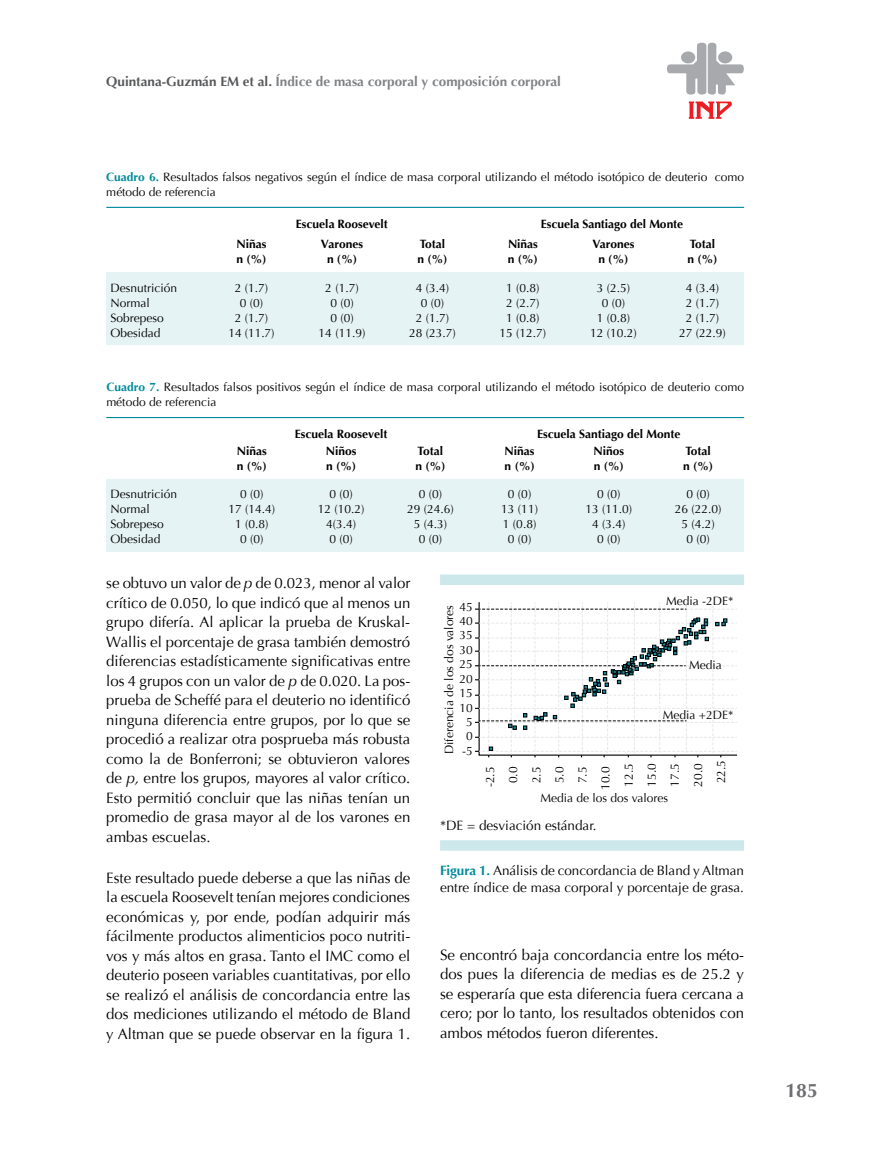
<style>
.page{position:relative;width:893px;height:1149px;background:#fff}
.page>*{position:absolute;margin:0;border:0;box-sizing:border-box;transform-origin:0 0}
.t1{font:700 19.5px "Optima";color:#6d6e71}
.t2{font:15px/19.5px "Optima";color:#000;text-align:justify}
.t3{font:13.5px/16.5px "Optima";color:#000}
.t4{font:700 13.5px "Optima";color:#808285}
.t5{font:12px/15px "Optima";color:#000;text-align:center}
.t6{font:700 12px/15px "Optima";color:#000}
.s1{color:#58595b}
.s2{font-weight:700;color:#008b9a}
.s3{font-style:italic}
</style>
<div class="page">
<svg style="left:689px;top:101px;width:43px;height:18px"></svg>
<svg style="left:667px;top:43px;width:77px;height:52px"></svg>
<div style="left:718px;top:51px;width:14px;height:12px;background:#a7a9ac;border-radius:50%"></div>
<div style="left:106px;top:272px;width:638px;height:72px;background:#e6f3f5"></div>
<div style="left:106px;top:479px;width:638px;height:72px;background:#e6f3f5"></div>
<hr style="left:106px;top:207px;width:638px;height:1px;background:#008b9a">
<hr style="left:106px;top:417px;width:638px;height:1px;background:#008b9a">
<div style="left:440px;top:574px;width:304px;height:11px;background:#cde8eb"></div>
<div style="left:440px;top:840px;width:304px;height:10px;background:#cde8eb"></div>
<svg style="left:475px;top:602px;width:263px;height:155px"></svg>
<p class="t4" style="left:106px;top:74px;width:456px"><span class="s1">Quintana-Guzmán EM et al.</span> Índice de masa corporal y composición corporal</p>
<p class="t5" style="left:106px;top:170px;width:639px;text-align:left"><span class="s2">Cuadro 6.</span> Resultados falsos negativos según el índice de masa corporal utilizando el método isotópico de deuterio como método de referencia</p>
<p class="t6" style="left:296px;top:217px;width:93px">Escuela Roosevelt</p>
<p class="t6" style="left:541px;top:217px;width:144px">Escuela Santiago del Monte</p>
<p class="t6" style="left:236px;top:237px;width:31px">Niñas n (%)</p>
<p class="t6" style="left:321px;top:237px;width:44px;text-align:center">Varones n (%)</p>
<p class="t6" style="left:417px;top:237px;width:31px">Total n (%)</p>
<p class="t6" style="left:508px;top:237px;width:31px">Niñas n (%)</p>
<p class="t6" style="left:592px;top:237px;width:44px;text-align:center">Varones n (%)</p>
<p class="t6" style="left:687px;top:237px;width:31px">Total n (%)</p>
<p class="t5" style="left:111px;top:280px;width:68px;text-align:left">Desnutrición<br>Normal<br>Sobrepeso<br>Obesidad</p>
<p class="t5" style="left:228px;top:280px;width:48px">2 (1.7)<br>0 (0)<br>2 (1.7)<br>14 (11.7)</p>
<p class="t5" style="left:319px;top:280px;width:48px">2 (1.7)<br>0 (0)<br>0 (0)<br>14 (11.9)</p>
<p class="t5" style="left:409px;top:280px;width:48px">4 (3.4)<br>0 (0)<br>2 (1.7)<br>28 (23.7)</p>
<p class="t5" style="left:500px;top:280px;width:48px">1 (0.8)<br>2 (2.7)<br>1 (0.8)<br>15 (12.7)</p>
<p class="t5" style="left:590px;top:280px;width:48px">3 (2.5)<br>0 (0)<br>1 (0.8)<br>12 (10.2)</p>
<p class="t5" style="left:679px;top:280px;width:48px">4 (3.4)<br>2 (1.7)<br>2 (1.7)<br>27 (22.9)</p>
<p class="t5" style="left:106px;top:379px;width:639px;text-align:left"><span class="s2">Cuadro 7.</span> Resultados falsos positivos según el índice de masa corporal utilizando el método isotópico de deuterio como método de referencia</p>
<p class="t6" style="left:295px;top:426px;width:94px">Escuela Roosevelt</p>
<p class="t6" style="left:537px;top:426px;width:145px">Escuela Santiago del Monte</p>
<p class="t6" style="left:237px;top:443px;width:32px">Niñas n (%)</p>
<p class="t6" style="left:326px;top:443px;width:32px">Niños n (%)</p>
<p class="t6" style="left:415px;top:443px;width:31px">Total n (%)</p>
<p class="t6" style="left:505px;top:443px;width:32px">Niñas n (%)</p>
<p class="t6" style="left:594px;top:443px;width:32px">Niños n (%)</p>
<p class="t6" style="left:683px;top:443px;width:31px">Total n (%)</p>
<p class="t5" style="left:111px;top:486px;width:68px;text-align:left">Desnutrición<br>Normal<br>Sobrepeso<br>Obesidad</p>
<p class="t5" style="left:228px;top:486px;width:48px">0 (0)<br>17 (14.4)<br>1 (0.8)<br>0 (0)</p>
<p class="t5" style="left:318px;top:486px;width:48px">0 (0)<br>12 (10.2)<br>4(3.4)<br>0 (0)</p>
<p class="t5" style="left:407px;top:486px;width:48px">0 (0)<br>29 (24.6)<br>5 (4.3)<br>0 (0)</p>
<p class="t5" style="left:501px;top:486px;width:38px">0 (0)<br>13 (11)<br>1 (0.8)<br>0 (0)</p>
<p class="t5" style="left:586px;top:486px;width:48px">0 (0)<br>13 (11.0)<br>4 (3.4)<br>0 (0)</p>
<p class="t5" style="left:675px;top:486px;width:48px">0 (0)<br>26 (22.0)<br>5 (4.2)<br>0 (0)</p>
<p class="t2" style="left:106px;top:573px;width:306px">se obtuvo un valor de <span class="s3">p</span> de 0.023, menor al valor crítico de 0.050, lo que indicó que al menos un grupo difería. Al aplicar la prueba de Kruskal-Wallis el porcentaje de grasa también demostró diferencias estadísticamente significativas entre los 4 grupos con un valor de <span class="s3">p</span> de 0.020. La pos&shy;prueba de Scheffé para el deuterio no identificó ninguna diferencia entre grupos, por lo que se procedió a realizar otra posprueba más robusta como la de Bonferroni; se obtuvieron valores de <span class="s3">p,</span> entre los grupos, mayores al valor crítico.<br>Esto permitió concluir que las niñas tenían un promedio de grasa mayor al de los varones en ambas escuelas.</p>
<p class="t2" style="left:106px;top:867px;width:306px">Este resultado puede deberse a que las niñas de la escuela Roosevelt tenían mejores condiciones económicas y, por ende, podían adquirir más fácilmente productos alimenticios poco nutriti&shy;vos y más altos en grasa. Tanto el IMC como el deuterio poseen variables cuantitativas, por ello se realizó el análisis de concordancia entre las dos mediciones utilizando el método de Bland y Altman que se puede observar en la figura 1.</p>
<p class="t5" style="left:442px;top:754px;width:151px;rotate:-90deg">Diferencia de los dos valores</p>
<p class="t5" style="left:459px;top:599px;width:15px;line-height:14.4px">45<br>40<br>35<br>30<br>25<br>20<br>15<br>10<br>5<br>0 -5</p>
<p class="t5" style="left:666px;top:593px;width:69px">Media -2DE*</p>
<p class="t5" style="left:689px;top:657px;width:34px">Media</p>
<p class="t5" style="left:663px;top:707px;width:72px">Media +2DE*</p>
<p class="t5" style="left:479px;top:789px;width:32px;line-height:23.1px;rotate:-90deg">-2.5<br>0.0<br>2.5<br>5.0<br>7.5<br>10.0<br>12.5<br>15.0<br>17.5<br>20.0<br>22.5</p>
<p class="t3" style="left:440px;top:816px;width:158px">*DE = desviación estándar.</p>
<p class="t5" style="left:540px;top:790px;width:129px">Media de los dos valores</p>
<p class="t3" style="left:440px;top:862px;width:305px"><span class="s2">Figura 1.</span> Análisis de concordancia de Bland y Altman entre índice de masa corporal y porcentaje de grasa.</p>
<p class="t2" style="left:440px;top:944px;width:306px">Se encontró baja concordancia entre los méto&shy;dos pues la diferencia de medias es de 25.2 y se esperaría que esta diferencia fuera cercana a cero; por lo tanto, los resultados obtenidos con ambos métodos fueron diferentes.</p>
<h1 class="t1" style="left:785px;top:1079px;width:34px">185</h1>
</div>
